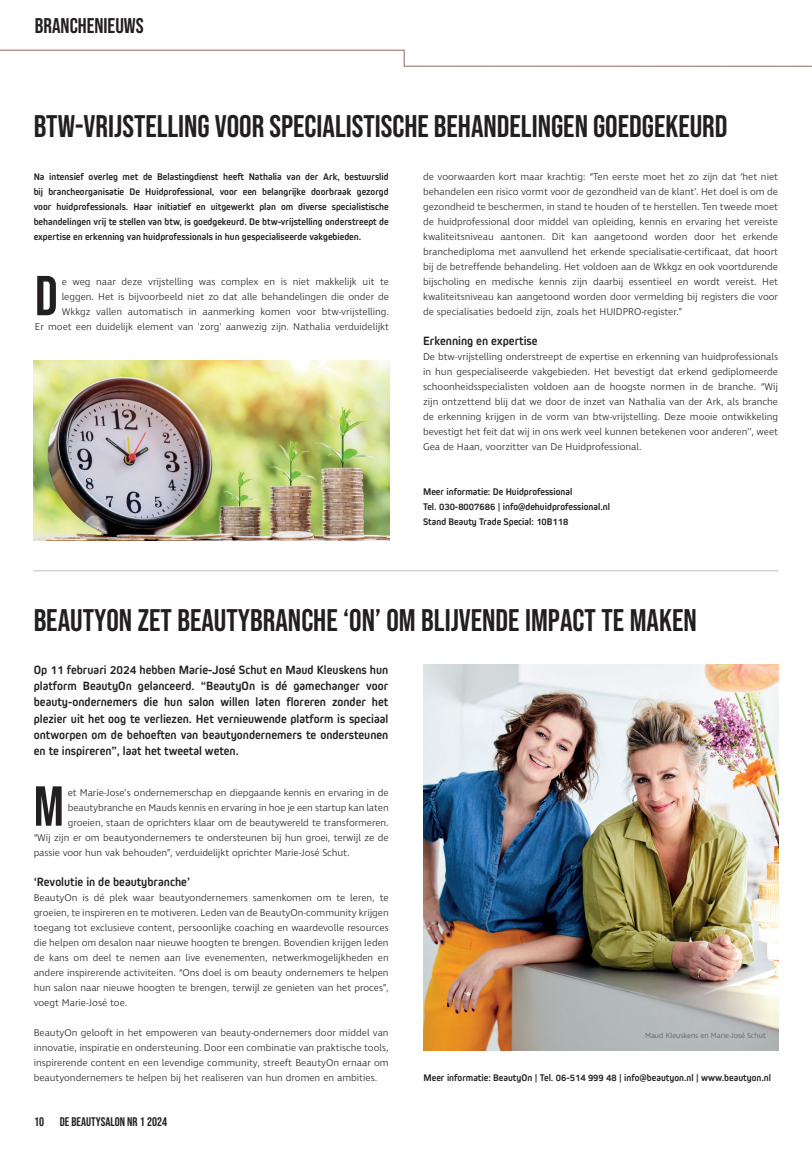
<style>
.page{position:relative;width:812px;height:1149px;background:#fff}
.page>*{position:absolute;margin:0;border:0;box-sizing:border-box;transform-origin:0 0}
.t1{font:56.12px "Bebas Neue";color:#231f20}
.t2{font:31.25px "Bebas Neue";color:#231f20}
.t3{font:21.25px "Bebas Neue";color:#231f20}
.t4{font:700 12.5px/16.2px "Kiro";color:#231f20;text-align:justify}
.t5{font:12.5px "Bebas Neue";color:#231f20}
.t6{font:300 10px/15px "Ingra";color:#231f20;text-align:justify}
.t7{font:700 10px/15px "Kiro";color:#231f20}
.t8{font:300 7.5px "Ingra";color:#57585a}
</style>
<div class="page">
<svg style="left:0;top:49px;width:811px;height:18px"></svg>
<hr style="left:34px;top:570px;width:744px;height:1px;background:#bcbdc0">
<img style="left:34px;top:360px;width:355px;height:180px">
<img style="left:423px;top:664px;width:355px;height:386px">
<h3 class="t3" style="left:35px;top:13px;width:110px">BRANCHENIEUWS</h3>
<h2 class="t2" style="left:34px;top:108px;width:695px">BTW-VRIJSTELLING VOOR SPECIALISTISCHE BEHANDELINGEN GOEDGEKEURD</h2>
<p class="t7" style="left:34px;top:169px;width:356px;text-align:justify">Na intensief overleg met de Belastingdienst heeft Nathalia van der Ark, bestuurslid bij brancheorganisatie De Huidprofessional, voor een belangrijke doorbraak gezorgd voor huidprofessionals. Haar initiatief en uitgewerkt plan om diverse specialistische behandelingen vrij te stellen van btw, is goedgekeurd. De btw-vrijstelling onderstreept de expertise en erkenning van huidprofessionals in hun gespecialiseerde vakgebieden.</p>
<p class="t6" style="left:423px;top:170px;width:356px">de voorwaarden kort maar krachtig: “Ten eerste moet het zo zijn dat ‘het niet behandelen een risico vormt voor de gezondheid van de klant’. Het doel is om de gezondheid te beschermen, in stand te houden of te herstellen. Ten tweede moet de huidprofessional door middel van opleiding, kennis en ervaring het vereiste kwaliteitsniveau aantonen. Dit kan aangetoond worden door het erkende branchediploma met aanvullend het erkende specialisatie-certificaat, dat hoort bij de betreffende behandeling. Het voldoen aan de Wkkgz en ook voortdurende bijscholing en medische kennis zijn daarbij essentieel en wordt vereist. Het kwaliteitsniveau kan aangetoond worden door vermelding bij registers die voor de specialisaties bedoeld zijn, zoals het HUIDPRO-register.”</p>
<p class="t4" style="left:423px;top:333px;width:116px">Erkenning en expertise</p>
<p class="t6" style="left:423px;top:350px;width:356px">De btw-vrijstelling onderstreept de expertise en erkenning van huidprofessionals in hun gespecialiseerde vakgebieden. Het bevestigt dat erkend gediplomeerde schoonheidsspecialisten voldoen aan de hoogste normen in de branche. “Wij zijn ontzettend blij dat we door de inzet van Nathalia van der Ark, als branche de erkenning krijgen in de vorm van btw-vrijstelling. Deze mooie ontwikkeling bevestigt het feit dat wij in ons werk veel kunnen betekenen voor anderen’’, weet Gea de Haan, voorzitter van De Huidprofessional.</p>
<p class="t7" style="left:423px;top:484px;width:188px">Meer informatie: De Huidprofessional<br>Tel. 030-8007686 | info@dehuidprofessional.nl<br>Stand Beauty Trade Special: 10B118</p>
<h1 class="t1" style="left:35px;top:264px;width:24px">D</h1>
<p class="t6" style="left:35px;top:275px;width:355px;text-align:right">e weg naar deze vrijstelling was complex en is niet makkelijk uit te leggen. Het is bijvoorbeeld niet zo dat alle behandelingen die onder de Wkkgz vallen automatisch in aanmerking komen voor btw-vrijstelling.<br>Er moet een duidelijk element van 'zorg' aanwezig zijn. Nathalia verduidelijkt</p>
<h2 class="t2" style="left:34px;top:602px;width:664px">BEAUTYON ZET BEAUTYBRANCHE ‘ON’ OM BLIJVENDE IMPACT TE MAKEN</h2>
<p class="t4" style="left:34px;top:661px;width:356px">Op 11 februari 2024 hebben Marie-José Schut en Maud Kleuskens hun platform BeautyOn gelanceerd. “BeautyOn is dé gamechanger voor beauty-ondernemers die hun salon willen laten floreren zonder het plezier uit het oog te verliezen. Het vernieuwende platform is speciaal ontworpen om de behoeften van beautyondernemers te ondersteunen en te inspireren”, laat het tweetal weten.</p>
<h1 class="t1" style="left:34px;top:774px;width:32px">M</h1>
<p class="t6" style="left:68px;top:785px;width:322px">et Marie-Jose’s ondernemerschap en diepgaande kennis en ervaring in de</p>
<p class="t6" style="left:68px;top:800px;width:322px">beautybranche en Mauds kennis en ervaring in hoe je een startup kan laten</p>
<p class="t6" style="left:68px;top:815px;width:322px">groeien, staan de oprichters klaar om de beautywereld te transformeren.</p>
<p class="t6" style="left:34px;top:830px;width:356px">“Wij zijn er om beautyondernemers te ondersteunen bij hun groei, terwijl ze de</p>
<p class="t6" style="left:34px;top:845px;width:317px">passie voor hun vak behouden”, verduidelijkt oprichter Marie-José Schut.</p>
<p class="t4" style="left:34px;top:873px;width:158px">‘Revolutie in de beautybranche’</p>
<p class="t6" style="left:34px;top:890px;width:356px">BeautyOn is dé plek waar beautyondernemers samenkomen om te leren, te groeien, te inspireren en te motiveren. Leden van de BeautyOn-community krijgen toegang tot exclusieve content, persoonlijke coaching en waardevolle resources die helpen om desalon naar nieuwe hoogten te brengen. Bovendien krijgen leden de kans om deel te nemen aan live evenementen, netwerkmogelijkheden en andere inspirerende activiteiten. “Ons doel is om beauty ondernemers te helpen hun salon naar nieuwe hoogten te brengen, terwijl ze genieten van het proces”, voegt Marie-José toe.</p>
<p class="t6" style="left:34px;top:1025px;width:356px">BeautyOn gelooft in het empoweren van beauty-ondernemers door middel van innovatie, inspiratie en ondersteuning. Door een combinatie van praktische tools, inspirerende content en een levendige community, streeft BeautyOn ernaar om beautyondernemers te helpen bij het realiseren van hun dromen en ambities.</p>
<p class="t5" style="left:34px;top:1114px;width:11px">10</p>
<p class="t5" style="left:60px;top:1114px;width:109px">DE BEAUTYSALON NR 1 2024</p>
<p class="t8" style="left:645px;top:1030px;width:122px">Maud Kleuskens en Marie-José Schut</p>
<p class="t7" style="left:423px;top:1069px;width:349px">Meer informatie: BeautyOn | Tel. 06-514 999 48 | info@beautyon.nl | www.beautyon.nl</p>
</div>
